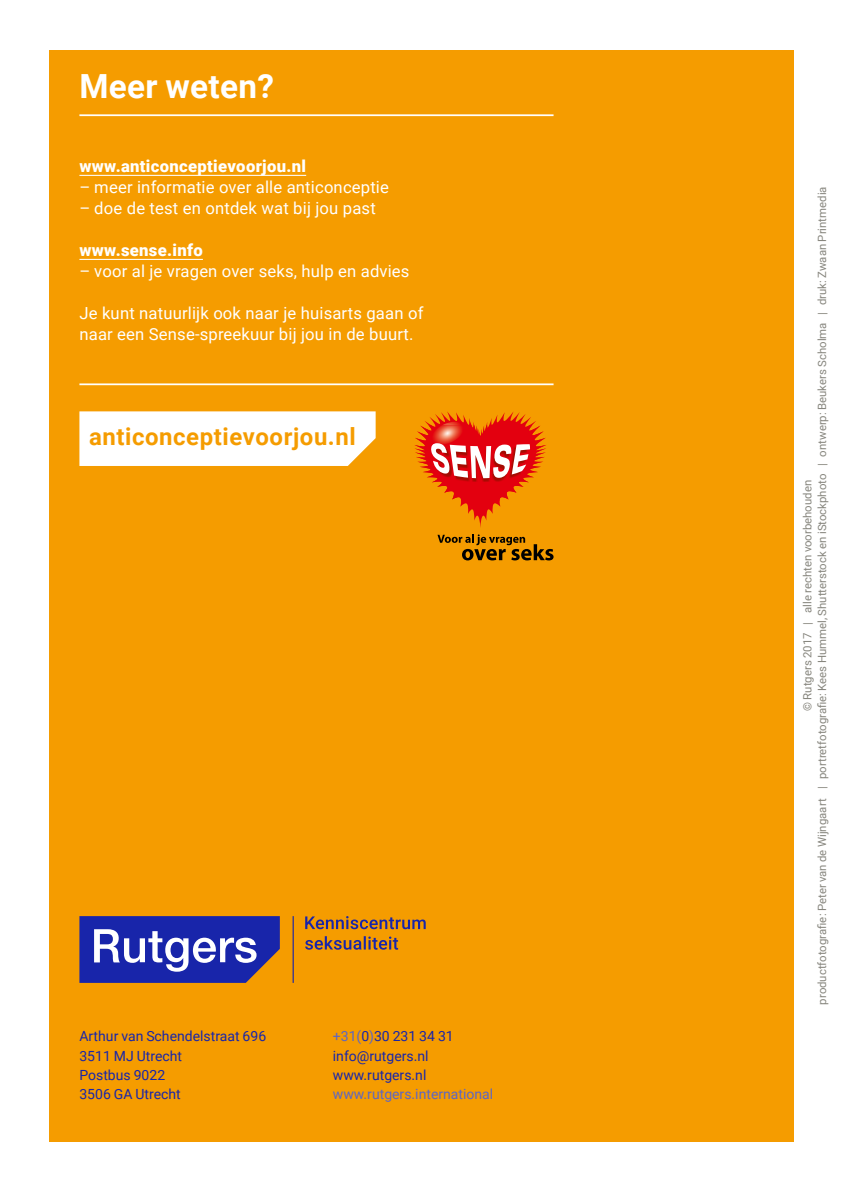
<style>
.page{position:relative;width:844px;height:1191px;background:#fff}
.page>*{position:absolute;margin:0;border:0;box-sizing:border-box;transform-origin:0 0}
.t1{font:700 33.25px "Roboto";letter-spacing:.01em;color:#fff}
.t2{font:700 23.97px "Roboto";letter-spacing:.025em;color:#f59c00}
.t3{font:16.62px/21px "Roboto";letter-spacing:.01em;color:#fff}
.t4{font:900 16.62px "Roboto";letter-spacing:.02em;color:#fff}
.t5{font:14px/19.2px "Roboto";color:#1825aa}
.t6{font:14px "Roboto";color:#5d66c3}
.t7{font:11.38px/14.9px "Roboto";color:#87867e;text-align:center}
.s1{color:#5d66c3}
</style>
<div class="page">
<div style="left:50px;top:50px;width:744px;height:1091px;background:#f59c00"></div>
<hr style="left:79px;top:175px;width:227px;height:1px;background:#fff">
<hr style="left:79px;top:259px;width:124px;height:1px;background:#fff">
<hr style="left:79px;top:114px;width:474px;height:2px;background:#fff">
<svg style="left:305px;top:916px;width:120px;height:13px"></svg>
<svg style="left:305px;top:936px;width:93px;height:13px"></svg>
<svg style="left:79px;top:916px;width:201px;height:67px;background:#484eaf"></svg>
<hr style="left:292px;top:916px;width:2px;height:67px;background:#1825aa">
<hr style="left:79px;top:383px;width:474px;height:2px;background:#fff">
<div style="left:79px;top:411px;width:296px;height:55px;background:#fff"></div>
<svg style="left:414px;top:411px;width:132px;height:117px"></svg>
<svg style="left:437px;top:534px;width:116px;height:26px"></svg>
<h1 class="t1" style="left:79px;top:63px;width:196px">Meer weten?</h1>
<p class="t4" style="left:79px;top:154px;width:228px">www.anticonceptievoorjou.nl</p>
<p class="t3" style="left:79px;top:176px;width:311px">– meer informatie over alle anticonceptie</p>
<p class="t3" style="left:79px;top:197px;width:298px">– doe de test en ontdek wat bij jou past</p>
<p class="t4" style="left:79px;top:238px;width:125px">www.sense.info</p>
<p class="t3" style="left:79px;top:260px;width:331px">– voor al je vragen over seks, hulp en advies</p>
<p class="t3" style="left:79px;top:302px;width:345px">Je kunt natuurlijk ook naar je huisarts gaan of naar een Sense-spreekuur bij jou in de buurt.</p>
<h2 class="t2" style="left:89px;top:419px;width:268px">anticonceptievoorjou.nl</h2>
<p class="t5" style="left:79px;top:1026px;width:188px">Arthur van Schendelstraat 696<br>3511 MJ Utrecht<br>Postbus 9022<br>3506 GA Utrecht</p>
<p class="t5" style="left:333px;top:1026px;width:122px"><span class="s1">+31(</span>0<span class="s1">)</span>30 231 34 31 info@rutgers.nl www.rutgers.nl</p>
<p class="t6" style="left:333px;top:1084px;width:162px">www.rutgers.international</p>
<p class="t7" style="left:799px;top:1004px;width:819px;rotate:-90deg">© Rutgers 2017 | alle rechten voorbehouden<br>productfotografie: Peter van de Wijngaart | portretfotografie: Kees Hummel, Shutterstock en iStockphoto | ontwerp: Beukers Scholma | druk: Zwaan Printmedia</p>
</div>
